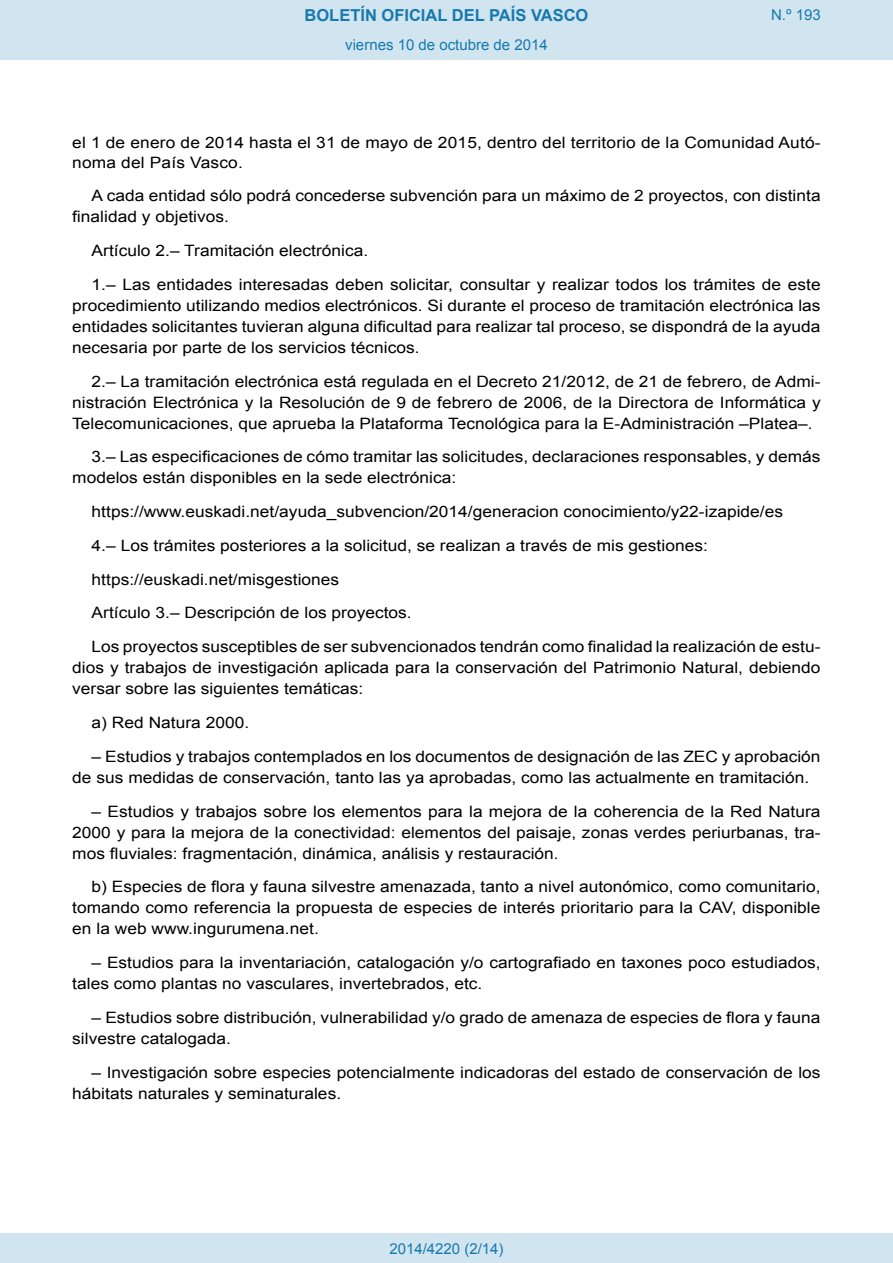
<style>
.page{position:relative;width:893px;height:1263px;background:#fff}
.page>*{position:absolute;margin:0;border:0;box-sizing:border-box;transform-origin:0 0}
.t1{font:700 16.5px "Arial";color:#1879ad}
.BOPVDetalle{font:15.6px/21px "Arial";color:#000;scale:1.11 1}
.Paginacion_Centro{font:15px "Arial";color:#1879ad}
</style>
<div class="page">
<div style="left:0;top:0;width:893px;height:60px;background:#d0e5f0"></div>
<div style="left:0;top:1233px;width:893px;height:30px;background:#d0e5f0"></div>
<p class="t1" style="left:305px;top:4px;width:285px">BOLETÍN OFICIAL DEL PAÍS VASCO</p>
<p class="Paginacion_Centro" style="left:345px;top:35px;width:204px">viernes 10 de octubre de 2014</p>
<p class="Paginacion_Centro" style="left:771px;top:5px;width:51px">N.º 193</p>
<p class="BOPVDetalle" style="left:72px;top:133px;width:676px;line-height:19.5px">el 1 de enero de 2014 hasta el 31 de mayo de 2015, dentro del territorio de la Comunidad Autó&shy;noma del País Vasco.</p>
<p class="BOPVDetalle" style="left:72px;top:186px;width:676px;text-indent:19px">A cada entidad sólo podrá concederse subvención para un máximo de 2 proyectos, con distinta finalidad y objetivos.</p>
<p class="BOPVDetalle" style="left:92px;top:240px;width:251px">Artículo 2.– Tramitación electrónica.</p>
<p class="BOPVDetalle" style="left:72px;top:274px;width:676px;text-align:justify;text-indent:19px">1.– Las entidades interesadas deben solicitar, consultar y realizar todos los trámites de este procedimiento utilizando medios electrónicos. Si durante el proceso de tramitación electrónica las entidades solicitantes tuvieran alguna dificultad para realizar tal proceso, se dispondrá de la ayuda necesaria por parte de los servicios técnicos.</p>
<p class="BOPVDetalle" style="left:72px;top:371px;width:676px;text-align:justify;text-indent:19px">2.– La tramitación electrónica está regulada en el Decreto 21/2012, de 21 de febrero, de Admi&shy;nistración Electrónica y la Resolución de 9 de febrero de 2006, de la Directora de Informática y Telecomunicaciones, que aprueba la Plataforma Tecnológica para la E-Administración –Platea–.</p>
<p class="BOPVDetalle" style="left:72px;top:447px;width:676px;text-indent:19px">3.– Las especificaciones de cómo tramitar las solicitudes, declaraciones responsables, y demás modelos están disponibles en la sede electrónica:</p>
<p class="BOPVDetalle" style="left:92px;top:501px;width:624px">https://www.euskadi.net/ayuda_subvencion/2014/generacion conocimiento/y22-izapide/es</p>
<p class="BOPVDetalle" style="left:92px;top:535px;width:557px">4.– Los trámites posteriores a la solicitud, se realizan a través de mis gestiones:</p>
<p class="BOPVDetalle" style="left:92px;top:569px;width:225px">https://euskadi.net/misgestiones</p>
<p class="BOPVDetalle" style="left:92px;top:603px;width:290px">Artículo 3.– Descripción de los proyectos.</p>
<p class="BOPVDetalle" style="left:72px;top:636px;width:676px;text-align:justify;text-indent:19px">Los proyectos susceptibles de ser subvencionados tendrán como finalidad la realización de estu&shy;dios y trabajos de investigación aplicada para la conservación del Patrimonio Natural, debiendo versar sobre las siguientes temáticas:</p>
<p class="BOPVDetalle" style="left:92px;top:712px;width:143px">a) Red Natura 2000.</p>
<p class="BOPVDetalle" style="left:72px;top:746px;width:676px;text-indent:19px">– Estudios y trabajos contemplados en los documentos de designación de las ZEC y aprobación de sus medidas de conservación, tanto las ya aprobadas, como las actualmente en tramitación.</p>
<p class="BOPVDetalle" style="left:72px;top:801px;width:676px;text-align:justify;text-indent:19px">– Estudios y trabajos sobre los elementos para la mejora de la coherencia de la Red Natura 2000 y para la mejora de la conectividad: elementos del paisaje, zonas verdes periurbanas, tra&shy;mos fluviales: fragmentación, dinámica, análisis y restauración.</p>
<p class="BOPVDetalle" style="left:72px;top:876px;width:676px;text-align:justify;text-indent:19px">b) Especies de flora y fauna silvestre amenazada, tanto a nivel autonómico, como comunitario, tomando como referencia la propuesta de especies de interés prioritario para la CAV, disponible en la web www.ingurumena.net.</p>
<p class="BOPVDetalle" style="left:72px;top:952px;width:676px;text-indent:19px">– Estudios para la inventariación, catalogación y/o cartografiado en taxones poco estudiados, tales como plantas no vasculares, invertebrados, etc.</p>
<p class="BOPVDetalle" style="left:72px;top:1007px;width:675px;text-indent:19px">– Estudios sobre distribución, vulnerabilidad y/o grado de amenaza de especies de flora y fauna silvestre catalogada.</p>
<p class="BOPVDetalle" style="left:72px;top:1062px;width:676px;text-indent:19px">– Investigación sobre especies potencialmente indicadoras del estado de conservación de los hábitats naturales y seminaturales.</p>
<p class="Paginacion_Centro" style="left:389px;top:1238px;width:116px">2014/4220 (2/14)</p>
</div>
